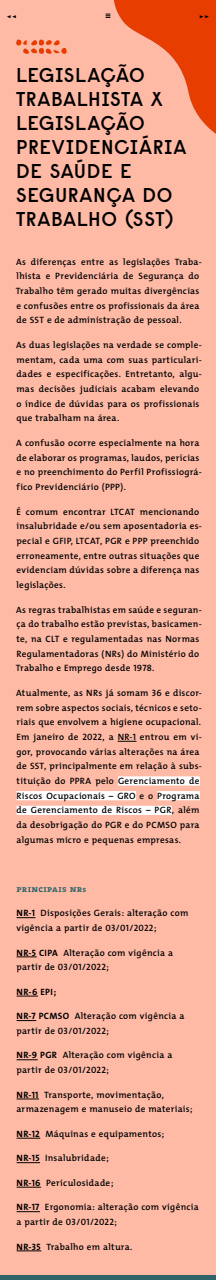
<style>
.page{position:relative;width:216px;height:1280px;background:#fff}
.page>*{position:absolute;margin:0;border:0;box-sizing:border-box;transform-origin:0 0}
.t1{font:600 20px/24px "Raisonne";letter-spacing:.03em;color:#000}
.t2{font:600 9.2px/14.7px "The Mix";letter-spacing:.03em;color:#000}
.t3{font:9.2px "The Serif Bold Caps";letter-spacing:.045em;color:#2e6369}
.t4{font:9.2px "The Mix Bold Caps";color:#000}
.t5{font:8px "The Mix Semi Bold Caps";color:#000}
.s1{font-family:"The Mix Semi Bold Caps";font-weight:400}
.s2{font-size:7.8px}
.s3{font-family:"The Mix Bold Caps";font-weight:400}
</style>
<div class="page">
<div style="left:0;top:225px;width:216px;height:1055px;background:#ffbaa6"></div>
<div style="left:0;top:0;width:216px;height:226px;background:#ffbaa6"></div>
<svg style="left:105px;top:0;width:111px;height:134px"></svg>
<hr style="left:0;top:1276px;width:216px;height:4px;background:#2e6369">
<svg style="left:106px;top:14px;width:4px;height:4px"></svg>
<svg style="left:118px;top:741px;width:18px;height:1px"></svg>
<div style="left:118px;top:776px;width:82px;height:10px;background:#fff"></div>
<div style="left:17px;top:791px;width:119px;height:9px;background:#fff"></div>
<div style="left:157px;top:791px;width:43px;height:9px;background:#fff"></div>
<div style="left:17px;top:806px;width:155px;height:9px;background:#fff"></div>
<svg style="left:17px;top:918px;width:18px;height:1px"></svg>
<svg style="left:17px;top:957px;width:20px;height:1px"></svg>
<svg style="left:17px;top:996px;width:21px;height:1px"></svg>
<svg style="left:17px;top:1020px;width:19px;height:1px"></svg>
<svg style="left:17px;top:1060px;width:21px;height:1px"></svg>
<svg style="left:17px;top:1099px;width:22px;height:1px"></svg>
<svg style="left:17px;top:1138px;width:23px;height:1px"></svg>
<svg style="left:17px;top:1163px;width:23px;height:1px"></svg>
<svg style="left:17px;top:1187px;width:24px;height:1px"></svg>
<svg style="left:17px;top:1212px;width:23px;height:1px"></svg>
<svg style="left:17px;top:1251px;width:24px;height:1px"></svg>
<svg style="left:16px;top:39px;width:51px;height:15px"></svg>
<svg style="left:200px;top:15px;width:9px;height:3px"></svg>
<p class="t5" style="left:7px;top:10px;width:12px">&lt;&lt;</p>
<h1 class="t1" style="left:16px;top:63px;width:172px">LEGISLAÇÃO<br>TRABALHISTA X<br>LEGISLAÇÃO<br>PREVIDENCIÁRIA<br>DE SAÚDE E<br>SEGURANÇA DO<br>TRABALHO (SST)</h1>
<p class="t2" style="left:16px;top:254px;width:188px">As diferenças entre as legislações Traba&shy;lhista e Previdenciária de Segurança do Trabalho têm gerado muitas divergências e confusões entre os profissionais da área de SST e de administração de pessoal.</p>
<p class="t2" style="left:16px;top:337px;width:187px">As duas legislações na verdade se comple&shy;mentam, cada uma com suas particulari&shy;dades e especificações. Entretanto, algu&shy;mas decisões judiciais acabam elevando o índice de dúvidas para os profissionais que trabalham na área.</p>
<p class="t2" style="left:16px;top:435px;width:187px">A confusão ocorre especialmente na hora de elaborar os programas, laudos, perícias e no preenchimento do Perfil Profissiográ&shy;fico Previdenciário (PPP).</p>
<p class="t2" style="left:16px;top:504px;width:187px">É comum encontrar LTCAT mencionando insalubridade e/ou sem aposentadoria es&shy;pecial e GFIP, LTCAT, PGR e PPP preenchido erroneamente, entre outras situações que evidenciam dúvidas sobre a diferença nas legislações.</p>
<p class="t2" style="left:16px;top:602px;width:188px">As regras trabalhistas em saúde e seguran&shy;ça do trabalho estão previstas, basicamen&shy;te, na CLT e regulamentadas nas Normas Regulamentadoras (NRs) do Ministério do Trabalho e Emprego desde <span class="s1">1978</span>.</p>
<p class="t2" style="left:16px;top:685px;width:187px">Atualmente, as NRs já somam <span class="s1">36</span> e discor&shy;rem sobre aspectos sociais, técnicos e seto&shy;riais que envolvem a higiene ocupacional.<br>Em janeiro de <span class="s1">2022</span>, a NR-<span class="s1">1</span> entrou em vi&shy;gor, provocando várias alterações na área de SST, principalmente em relação à subs&shy;tituição do PPRA pelo Gerenciamento de Riscos Ocupacionais – GRO e o Programa de Gerenciamento de Riscos – PGR, além da desobrigação do PGR e do PCMSO para algumas micro e pequenas empresas.</p>
<p class="t3" style="left:16px;top:881px;width:71px">principais nr<span class="s2">s</span></p>
<p class="t2" style="left:16px;top:906px;width:173px"><span class="s3">NR-1</span> Disposições Gerais: alteração com vigência a partir de <span class="s1">03</span>/<span class="s1">01</span>/<span class="s1">2022</span>;</p>
<p class="t2" style="left:16px;top:945px;width:158px"><span class="s3">NR-5 CIPA</span> Alteração com vigência a partir de <span class="s1">03</span>/<span class="s1">01</span>/<span class="s1">2022</span>;</p>
<p class="t4" style="left:17px;top:984px;width:41px">NR-6 EPI;</p>
<p class="t2" style="left:16px;top:1008px;width:169px"><span class="s3">NR-7 PCMSO</span> Alteração com vigência a partir de <span class="s1">03</span>/<span class="s1">01</span>/<span class="s1">2022</span>;</p>
<p class="t2" style="left:16px;top:1048px;width:157px"><span class="s3">NR-9 PGR</span> Alteração com vigência a partir de <span class="s1">03</span>/<span class="s1">01</span>/<span class="s1">2022</span>;</p>
<p class="t2" style="left:16px;top:1087px;width:178px"><span class="s3">NR-11</span> Transporte, movimentação, armazenagem e manuseio de materiais;</p>
<p class="t2" style="left:17px;top:1126px;width:149px"><span class="s3">NR-12</span> Máquinas e equipamentos;</p>
<p class="t2" style="left:17px;top:1151px;width:94px"><span class="s3">NR-15</span> Insalubridade;</p>
<p class="t2" style="left:17px;top:1175px;width:98px"><span class="s3">NR-16</span> Periculosidade;</p>
<p class="t2" style="left:16px;top:1200px;width:184px"><span class="s3">NR-17</span> Ergonomia: alteração com vigência a partir de <span class="s1">03</span>/<span class="s1">01</span>/<span class="s1">2022</span>;</p>
<p class="t2" style="left:17px;top:1239px;width:117px"><span class="s3">NR-35</span> Trabalho em altura.</p>
</div>
